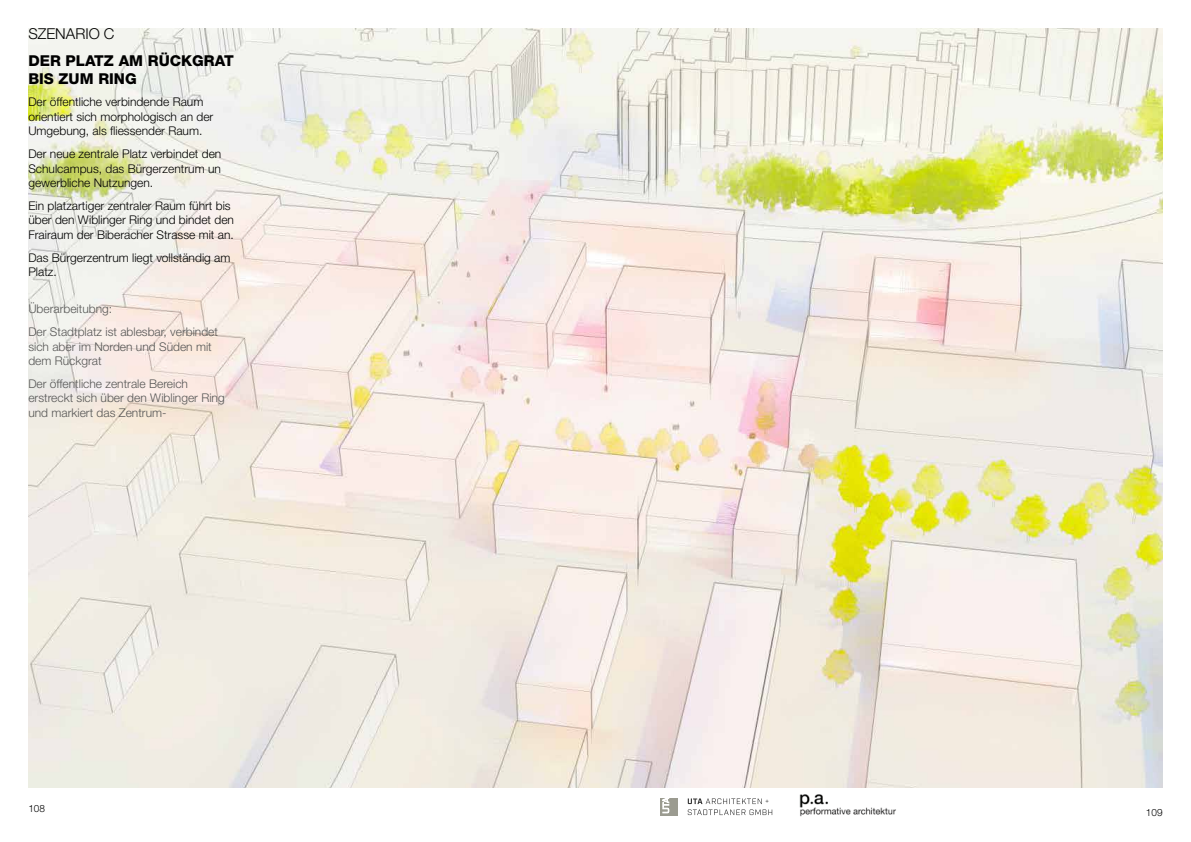
<style>
.page{position:relative;width:1191px;height:842px;background:#fff}
.page>*{position:absolute;margin:0;border:0;box-sizing:border-box;transform-origin:0 0}
.t1{font:800 15px/18px "Helvetica Neue LT Pro";color:#000}
.t2{font:300 15px "Helvetica Neue LT Pro";color:#000}
.t3{font:300 12px/14.4px "Helvetica Neue LT Pro";color:#000}
.t4{font:300 12px/14.4px "Helvetica Neue LT Pro";color:#575756}
.t5{font:300 10px "Helvetica Neue LT Pro";color:#000}
</style>
<div class="page">
<img style="left:28px;top:28px;width:1134px;height:760px">
<svg style="left:687px;top:798px;width:85px;height:17px"></svg>
<svg style="left:660px;top:798px;width:17px;height:18px"></svg>
<svg style="left:662px;top:798px;width:7px;height:15px"></svg>
<img style="left:799px;top:794px;width:97px;height:23px">
<p class="t2" style="left:28px;top:25px;width:88px">SZENARIO C</p>
<p class="t1" style="left:28px;top:51px;width:207px">DER PLATZ AM RÜCKGRAT<br>BIS ZUM RING</p>
<p class="t3" style="left:28px;top:95px;width:186px">Der öffentliche verbindende Raum orientiert sich morphologisch an der<br>Umgebung, als fliessender Raum.</p>
<p class="t3" style="left:28px;top:146px;width:194px;text-align:justify">Der neue zentrale Platz verbindet den Schulcampus, das Bürgerzentrum un gewerbliche Nutzungen.</p>
<p class="t3" style="left:28px;top:198px;width:207px">Ein platzartiger zentraler Raum führt bis über den Wiblinger Ring und bindet den<br>Frairaum der Biberacher Strasse mit an.</p>
<p class="t3" style="left:28px;top:250px;width:204px">Das Bürgerzentrum liegt vollständig am<br>Platz.</p>
<p class="t4" style="left:28px;top:297px;width:191px;line-height:22.9px">Überarbeitubng:<br>Der Stadtplatz ist ablesbar, verbindet</p>
<p class="t4" style="left:28px;top:339px;width:185px">sich aber im Norden und Süden mit dem Rückgrat</p>
<p class="t4" style="left:28px;top:376px;width:198px">Der öffentliche zentrale Bereich erstreckt sich über den Wiblinger Ring und markiert das Zentrum-</p>
<p class="t5" style="left:28px;top:802px;width:18px">108</p>
<p class="t5" style="left:1146px;top:806px;width:18px">109</p>
</div>
